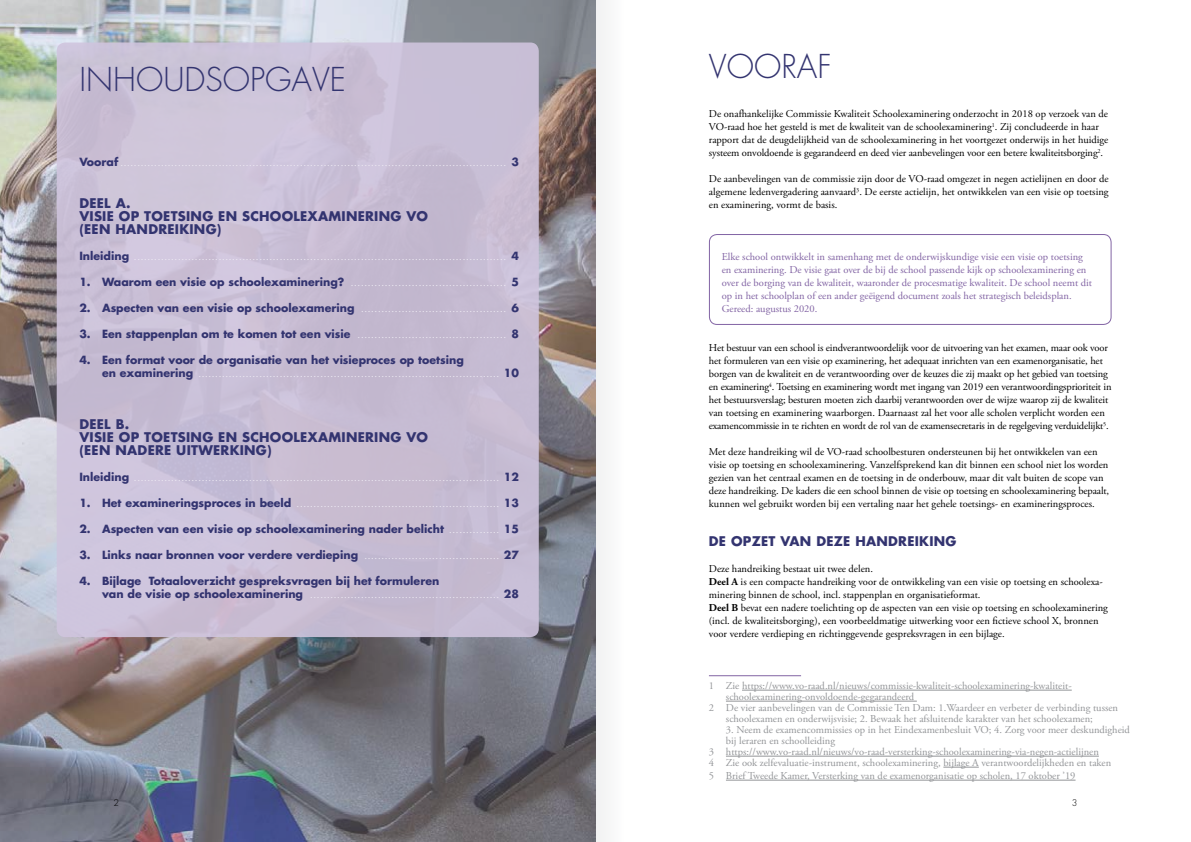
<style>
.page{position:relative;width:1191px;height:842px;background:#fff}
.page>*{position:absolute;margin:0;border:0;box-sizing:border-box;transform-origin:0 0}
.t1{font:300 32px "Futura Std";color:#333470}
.t2{font:700 13px/13px "Futura Std";letter-spacing:.02em;color:#333470}
.t3{font:11px/13px "Futura Std";color:#ece8f2}
.t4{font:700 11px/13px "Futura Std";color:#333470}
.t5{font:10.5px/13px "Adobe Garamond Pro";color:#000}
.t6{font:10.5px "Adobe Garamond Pro";color:#939598}
.t7{font:10.5px/13px "Adobe Garamond Pro";color:#8264a4}
.t8{font:300 9px "Futura Std";color:#000}
.s1{font-weight:700;color:#333470}
.s2{font-weight:400;color:#ece8f2}
.s3{font-weight:700}
</style>
<div class="page">
<div style="left:595px;top:0;width:29px;height:842px;background:#f6f7f7"></div>
<img style="left:0;top:0;width:595px;height:842px">
<div style="left:57px;top:43px;width:482px;height:594px;background:#c8bdd4;border-radius:9px"></div>
<hr style="left:742px;top:690px;width:329px;height:1px;background:#939598">
<hr style="left:726px;top:701px;width:191px;height:1px;background:#939598">
<hr style="left:726px;top:756px;width:372px;height:1px;background:#939598">
<hr style="left:943px;top:767px;width:35px;height:1px;background:#939598">
<hr style="left:726px;top:780px;width:349px;height:1px;background:#939598">
<div style="left:709px;top:234px;width:402px;height:91px;border:1px solid #8264a4;border-radius:8px"></div>
<hr style="left:709px;top:675px;width:92px;height:1px;background:#8264a4">
<h1 class="t1" style="left:79px;top:60px;width:268px">INHOUDSOPGAVE</h1>
<p class="t3" style="left:79px;top:155px;width:441px"><span class="s1">Vooraf</span> .................................................................................................................. <span class="s1">3</span></p>
<p class="t2" style="left:79px;top:196px;width:350px">DEEL A.<br>VISIE OP TOETSING EN SCHOOLEXAMINERING VO (EEN HANDREIKING)</p>
<p class="t3" style="left:79px;top:250px;width:441px"><span class="s1">Inleiding</span> .............................................................................................................. <span class="s1">4</span></p>
<p class="t3" style="left:79px;top:276px;width:441px"><span class="s1">1. Waarom een visie op schoolexaminering?</span> .............................................. <span class="s1">5</span></p>
<p class="t3" style="left:79px;top:302px;width:441px"><span class="s1">2. Aspecten van een visie op schoolexamering</span> ........................................... <span class="s1">6</span></p>
<p class="t3" style="left:79px;top:328px;width:441px"><span class="s1">3. Een stappenplan om te komen tot een visie</span> ............................................ <span class="s1">8</span></p>
<p class="t3" style="left:102px;top:354px;width:418px;text-indent:-23px"><span class="s1">4. Een format voor de organisatie van het visieproces op toetsing<br>en examinering</span> ......................................................................................... <span class="s1">10</span></p>
<p class="t2" style="left:79px;top:417px;width:350px">DEEL B.<br>VISIE OP TOETSING EN SCHOOLEXAMINERING VO (EEN NADERE UITWERKING)</p>
<p class="t3" style="left:79px;top:471px;width:441px"><span class="s1">Inleiding</span> ............................................................................................................ <span class="s1">12</span></p>
<p class="t3" style="left:79px;top:497px;width:441px"><span class="s1">1. Het examineringsproces in beeld</span> ............................................................ <span class="s1">13</span></p>
<p class="t4" style="left:79px;top:522px;width:441px">2. Aspecten van een visie op schoolexaminering nader belicht <span class="s2">...............</span> 15</p>
<p class="t4" style="left:79px;top:548px;width:441px">3. Links naar bronnen voor verdere verdieping <span class="s2">........................................</span> 27</p>
<p class="t4" style="left:102px;top:574px;width:418px;text-indent:-23px">4. Bijlage Totaaloverzicht gespreksvragen bij het formuleren<br>van de visie op schoolexaminering <span class="s2">........................................................</span> 28</p>
<h1 class="t1" style="left:709px;top:47px;width:124px">VOORAF</h1>
<p class="t5" style="left:709px;top:108px;width:401px">De onafhankelijke Commissie Kwaliteit Schoolexaminering onderzocht in 2018 op verzoek van de VO-raad hoe het gesteld is met de kwaliteit van de schoolexaminering<sup>1</sup>. Zij concludeerde in haar rapport dat de deugdelijkheid van de schoolexaminering in het voortgezet onderwijs in het huidige systeem onvoldoende is gegarandeerd en deed vier aanbevelingen voor een betere kwaliteitsborging<sup>2</sup>.</p>
<p class="t5" style="left:709px;top:173px;width:401px;text-align:justify">De aanbevelingen van de commissie zijn door de VO-raad omgezet in negen actielijnen en door de algemene ledenvergadering aanvaard<sup>3</sup>. De eerste actielijn, het ontwikkelen van een visie op toetsing en examinering, vormt de basis.</p>
<p class="t7" style="left:722px;top:251px;width:372px">Elke school ontwikkelt in samenhang met de onderwijskundige visie een visie op toetsing en examinering. De visie gaat over de bij de school passende kijk op schoolexaminering en over de borging van de kwaliteit, waaronder de procesmatige kwaliteit. De school neemt dit op in het schoolplan of een ander geëigend document zoals het strategisch beleidsplan.<br>Gereed: augustus 2020.</p>
<p class="t5" style="left:709px;top:342px;width:404px">Het bestuur van een school is eindverantwoordelijk voor de uitvoering van het examen, maar ook voor het formuleren van een visie op examinering, het adequaat inrichten van een examenorganisatie, het borgen van de kwaliteit en de verantwoording over de keuzes die zij maakt op het gebied van toetsing en examinering<sup>4</sup>. Toetsing en examinering wordt met ingang van 2019 een verantwoordingsprioriteit in het bestuursverslag; besturen moeten zich daarbij verantwoorden over de wijze waarop zij de kwaliteit van toetsing en examinering waarborgen. Daarnaast zal het voor alle scholen verplicht worden een examencommissie in te richten en wordt de rol van de examensecretaris in de regelgeving verduidelijkt<sup>5</sup>.</p>
<p class="t5" style="left:709px;top:446px;width:402px">Met deze handreiking wil de VO-raad schoolbesturen ondersteunen bij het ontwikkelen van een visie op toetsing en schoolexaminering. Vanzelfsprekend kan dit binnen een school niet los worden gezien van het centraal examen en de toetsing in de onderbouw, maar dit valt buiten de scope van deze handreiking. De kaders die een school binnen de visie op toetsing en schoolexaminering bepaalt, kunnen wel gebruikt worden bij een vertaling naar het gehele toetsings- en examineringsproces.</p>
<p class="t2" style="left:709px;top:534px;width:249px">DE OPZET VAN DEZE HANDREIKING</p>
<p class="t5" style="left:709px;top:563px;width:400px">Deze handreiking bestaat uit twee delen.<br><span class="s3">Deel A</span> is een compacte handreiking voor de ontwikkeling van een visie op toetsing en schoolexa&shy;minering binnen de school, incl. stappenplan en organisatieformat.<br><span class="s3">Deel B</span> bevat een nadere toelichting op de aspecten van een visie op toetsing en schoolexaminering (incl. de kwaliteitsborging), een voorbeeldmatige uitwerking voor een fictieve school X, bronnen voor verdere verdieping en richtinggevende gespreksvragen in een bijlage.</p>
<p class="t6" style="left:709px;top:679px;width:364px">1 Zie https://www.vo-raad.nl/nieuws/commissie-kwaliteit-schoolexaminering-kwaliteit-</p>
<p class="t6" style="left:726px;top:690px;width:190px">schoolexaminering-onvoldoende-gegarandeerd</p>
<p class="t6" style="left:709px;top:701px;width:411px">2 De vier aanbevelingen van de Commissie Ten Dam: 1.Waardeer en verbeter de verbinding tussen</p>
<p class="t6" style="left:726px;top:712px;width:368px">schoolexamen en onderwijsvisie; 2. Bewaak het afsluitende karakter van het schoolexamen;</p>
<p class="t6" style="left:726px;top:723px;width:405px">3. Neem de examencommissies op in het Eindexamenbesluit VO; 4. Zorg voor meer deskundigheid</p>
<p class="t6" style="left:726px;top:734px;width:111px">bij leraren en schoolleiding</p>
<p class="t6" style="left:709px;top:745px;width:391px">3 https://www.vo-raad.nl/nieuws/vo-raad-versterking-schoolexaminering-via-negen-actielijnen</p>
<p class="t6" style="left:709px;top:756px;width:404px">4 Zie ook zelfevaluatie-instrument, schoolexaminering, bijlage A verantwoordelijkheden en taken</p>
<p class="t6" style="left:709px;top:769px;width:368px">5 Brief Tweede Kamer, Versterking van de examenorganisatie op scholen, 17 oktober ’19</p>
<p class="t8" style="left:113px;top:797px;width:7px">2</p>
<p class="t8" style="left:1072px;top:797px;width:7px">3</p>
</div>
